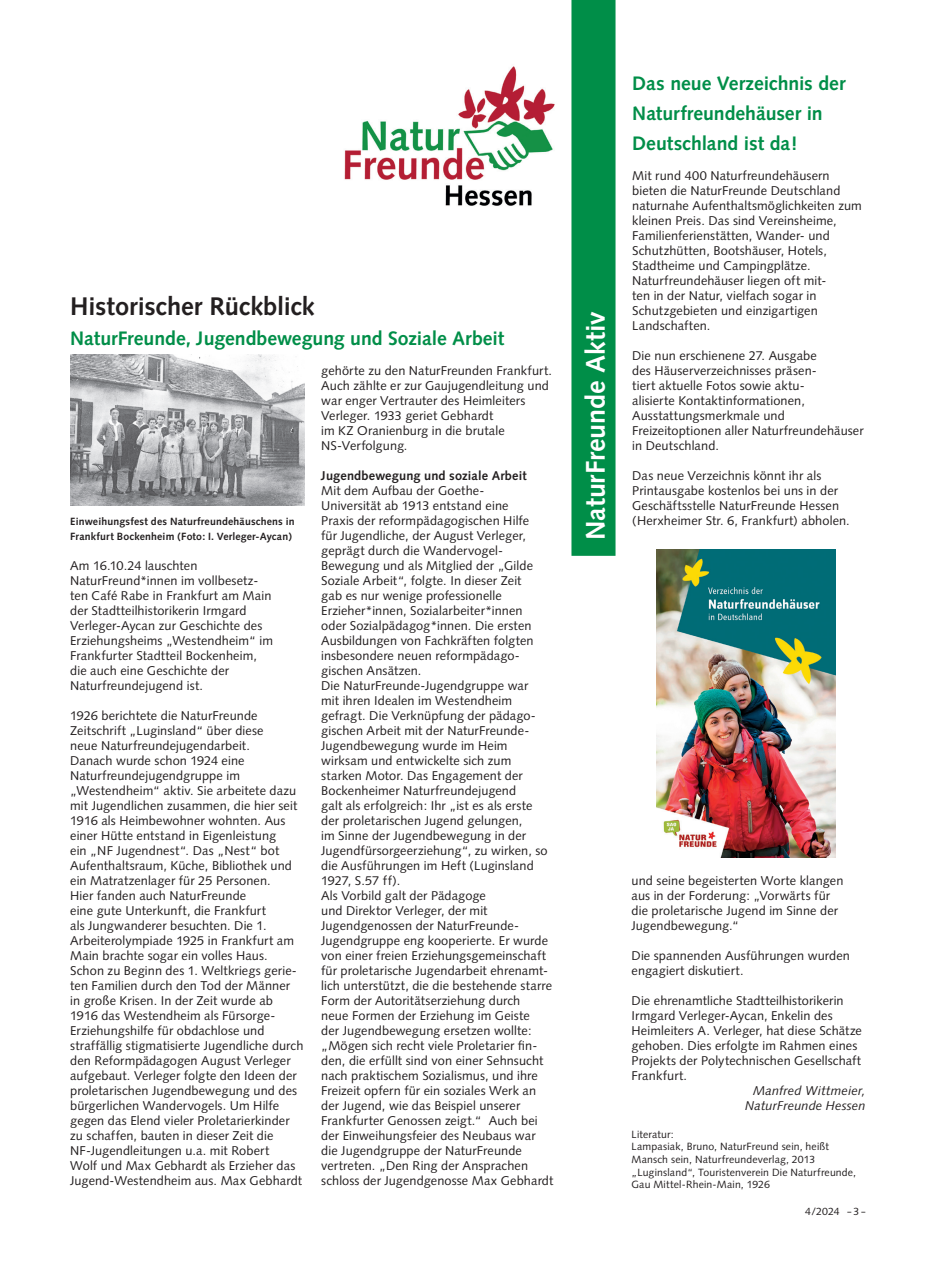
<style>
.page{position:relative;width:936px;height:1263px;background:#fff}
.page>*{position:absolute;margin:0;border:0;box-sizing:border-box;transform-origin:0 0}
.t1{font:700 27px "Syntax";letter-spacing:-.005em;color:#fff}
.t2{font:700 25.5px "Syntax";letter-spacing:-.005em;color:#231f20}
.t3{font:700 19.5px/30px "Syntax";letter-spacing:-.005em;color:#008e48}
.t4{font:12.75px/15px "Syntax";letter-spacing:.01em;color:#231f20}
.t5{font:italic 12.75px/15px "Syntax";letter-spacing:.01em;color:#231f20;text-align:right}
.t6{font:700 12.75px "Syntax";letter-spacing:.01em;color:#231f20}
.t7{font:10.5px/12.6px "Syntax";letter-spacing:.015em;color:#231f20}
.t8{font:700 10.5px "Syntax";letter-spacing:.015em;color:#231f20}
</style>
<div class="page">
<img style="left:344px;top:66px;width:211px;height:140px">
<div style="left:571px;top:0;width:44px;height:556px;background:#008e48"></div>
<img style="left:70px;top:355px;width:234px;height:150px">
<img style="left:656px;top:550px;width:179px;height:308px">
<h3 class="t3" style="left:632px;top:68px;width:215px">Das neue Verzeichnis der<br>Naturfreundehäuser in<br>Deutschland ist da!</h3>
<p class="t4" style="left:632px;top:168px;width:231px">Mit rund 400 Naturfreundehäusern bieten die NaturFreunde Deutschland naturnahe Aufenthaltsmöglichkeiten zum kleinen Preis. Das sind Vereinsheime, Familienferienstätten, Wander- und Schutzhütten, Bootshäuser, Hotels, Stadtheime und Campingplätze.<br>Naturfreundehäuser liegen oft mit-<br>ten in der Natur, vielfach sogar in Schutzgebieten und einzigartigen Landschaften.</p>
<p class="t4" style="left:632px;top:348px;width:233px">Die nun erschienene 27. Ausgabe<br>des Häuserverzeichnisses präsen-<br>tiert aktuelle Fotos sowie aktu-<br>alisierte Kontaktinformationen,<br>Ausstattungsmerkmale und<br>Freizeitoptionen aller Naturfreundehäuser in Deutschland.</p>
<p class="t4" style="left:632px;top:468px;width:208px">Das neue Verzeichnis könnt ihr als<br>Printausgabe kostenlos bei uns in der<br>Geschäftsstelle NaturFreunde Hessen</p>
<h2 class="t2" style="left:70px;top:292px;width:246px">Historischer Rückblick</h2>
<h3 class="t3" style="left:70px;top:323px;width:435px">NaturFreunde, Jugendbewegung und Soziale Arbeit</h3>
<p class="t4" style="left:321px;top:363px;width:232px">gehörte zu den NaturFreunden Frankfurt.<br>Auch zählte er zur Gaujugendleitung und war enger Vertrauter des Heimleiters Verleger. 1933 geriet Gebhardt<br>im KZ Oranienburg in die brutale NS-Verfolgung.</p>
<p class="t6" style="left:321px;top:468px;width:207px">Jugendbewegung und soziale Arbeit</p>
<p class="t4" style="left:321px;top:483px;width:234px">Mit dem Aufbau der Goethe-<br>Universität ab 1913 entstand eine<br>Praxis der reformpädagogischen Hilfe<br>für Jugendliche, der August Verleger, geprägt durch die Wandervogel-Bewegung und als Mitglied der „Gilde Soziale Arbeit“, folgte. In dieser Zeit<br>gab es nur wenige professionelle Erzieher*innen, Sozialarbeiter*innen<br>oder Sozialpädagog*innen. Die ersten Ausbildungen von Fachkräften folgten insbesondere neuen reformpädago&shy;gischen Ansätzen.<br>Die NaturFreunde-Jugendgruppe war<br>mit ihren Idealen im Westendheim gefragt. Die Verknüpfung der pädago&shy;gischen Arbeit mit der NaturFreunde-Jugendbewegung wurde im Heim wirksam und entwickelte sich zum starken Motor. Das Engagement der Bockenheimer Naturfreundejugend<br>galt als erfolgreich: Ihr „ist es als erste der proletarischen Jugend gelungen,<br>im Sinne der Jugendbewegung in der Jugendfürsorgeerziehung“, zu wirken, so die Ausführungen im Heft (Luginsland 1927, S.57 ff).<br>Als Vorbild galt der Pädagoge<br>und Direktor Verleger, der mit Jugendgenossen der NaturFreunde-Jugendgruppe eng kooperierte. Er wurde von einer freien Erziehungsgemeinschaft für proletarische Jugendarbeit ehrenamt&shy;lich unterstützt, die die bestehende starre Form der Autoritätserziehung durch<br>neue Formen der Erziehung im Geiste<br>der Jugendbewegung ersetzen wollte: „Mögen sich recht viele Proletarier fin&shy;den, die erfüllt sind von einer Sehnsucht nach praktischem Sozialismus, und ihre Freizeit opfern für ein soziales Werk an der Jugend, wie das Beispiel unserer Frankfurter Genossen zeigt.“ Auch bei der Einweihungsfeier des Neubaus war die Jugendgruppe der NaturFreunde vertreten. „Den Ring der Ansprachen schloss der Jugendgenosse Max Gebhardt</p>
<h1 class="t1" style="left:580px;top:540px;width:230px;rotate:-90deg">NaturFreunde Aktiv</h1>
<p class="t8" style="left:70px;top:515px;width:226px">Einweihungsfest des Naturfreundehäuschens in</p>
<p class="t4" style="left:632px;top:513px;width:219px">(Herxheimer Str. 6, Frankfurt) abholen.</p>
<p class="t8" style="left:70px;top:530px;width:223px">Frankfurt Bockenheim (Foto: I. Verleger-Aycan)</p>
<p class="t4" style="left:70px;top:558px;width:204px">Am 16.10.24 lauschten<br>NaturFreund*innen im vollbesetz&shy;ten Café Rabe in Frankfurt am Main der Stadtteilhistorikerin Irmgard<br>Verleger-Aycan zur Geschichte des<br>Erziehungsheims „Westendheim“ im<br>Frankfurter Stadtteil Bockenheim, die auch eine Geschichte der<br>Naturfreundejugend ist.</p>
<p class="t4" style="left:70px;top:708px;width:235px">1926 berichtete die NaturFreunde Zeitschrift „Luginsland“ über diese<br>neue Naturfreundejugendarbeit.<br>Danach wurde schon 1924 eine Naturfreundejugendgruppe im „Westendheim“ aktiv. Sie arbeitete dazu mit Jugendlichen zusammen, die hier seit 1916 als Heimbewohner wohnten. Aus einer Hütte entstand in Eigenleistung<br>ein „NF Jugendnest“. Das „Nest“ bot Aufenthaltsraum, Küche, Bibliothek und ein Matratzenlager für 25 Personen.<br>Hier fanden auch NaturFreunde<br>eine gute Unterkunft, die Frankfurt<br>als Jungwanderer besuchten. Die 1.<br>Arbeiterolympiade 1925 in Frankfurt am Main brachte sogar ein volles Haus.<br>Schon zu Beginn des 1. Weltkriegs gerie&shy;ten Familien durch den Tod der Männer<br>in große Krisen. In der Zeit wurde ab 1916 das Westendheim als Fürsorge-Erziehungshilfe für obdachlose und straffällig stigmatisierte Jugendliche durch den Reformpädagogen August Verleger aufgebaut. Verleger folgte den Ideen der proletarischen Jugendbewegung und des bürgerlichen Wandervogels. Um Hilfe gegen das Elend vieler Proletarierkinder zu schaffen, bauten in dieser Zeit die NF-Jugendleitungen u.a. mit Robert<br>Wolf und Max Gebhardt als Erzieher das Jugend-Westendheim aus. Max Gebhardt</p>
<p class="t4" style="left:631px;top:873px;width:213px">und seine begeisterten Worte klangen aus in der Forderung: „Vorwärts für die proletarische Jugend im Sinne der<br>Jugendbewegung.“</p>
<p class="t4" style="left:631px;top:948px;width:220px">Die spannenden Ausführungen wurden engagiert diskutiert.</p>
<p class="t4" style="left:631px;top:993px;width:232px">Die ehrenamtliche Stadtteilhistorikerin Irmgard Verleger-Aycan, Enkelin des Heimleiters A. Verleger, hat diese Schätze gehoben. Dies erfolgte im Rahmen eines Projekts der Polytechnischen Gesellschaft Frankfurt.</p>
<p class="t5" style="left:745px;top:1083px;width:122px">Manfred Wittmeier,<br>NaturFreunde Hessen</p>
<p class="t7" style="left:631px;top:1128px;width:226px">Literatur:<br>Lampasiak, Bruno, NaturFreund sein, heißt Mansch sein, Naturfreundeverlag, 2013 „Luginsland“, Touristenverein Die Naturfreunde, Gau Mittel-Rhein-Main, 1926</p>
<p class="t7" style="left:805px;top:1205px;width:62px">4/2024 – 3 –</p>
</div>
